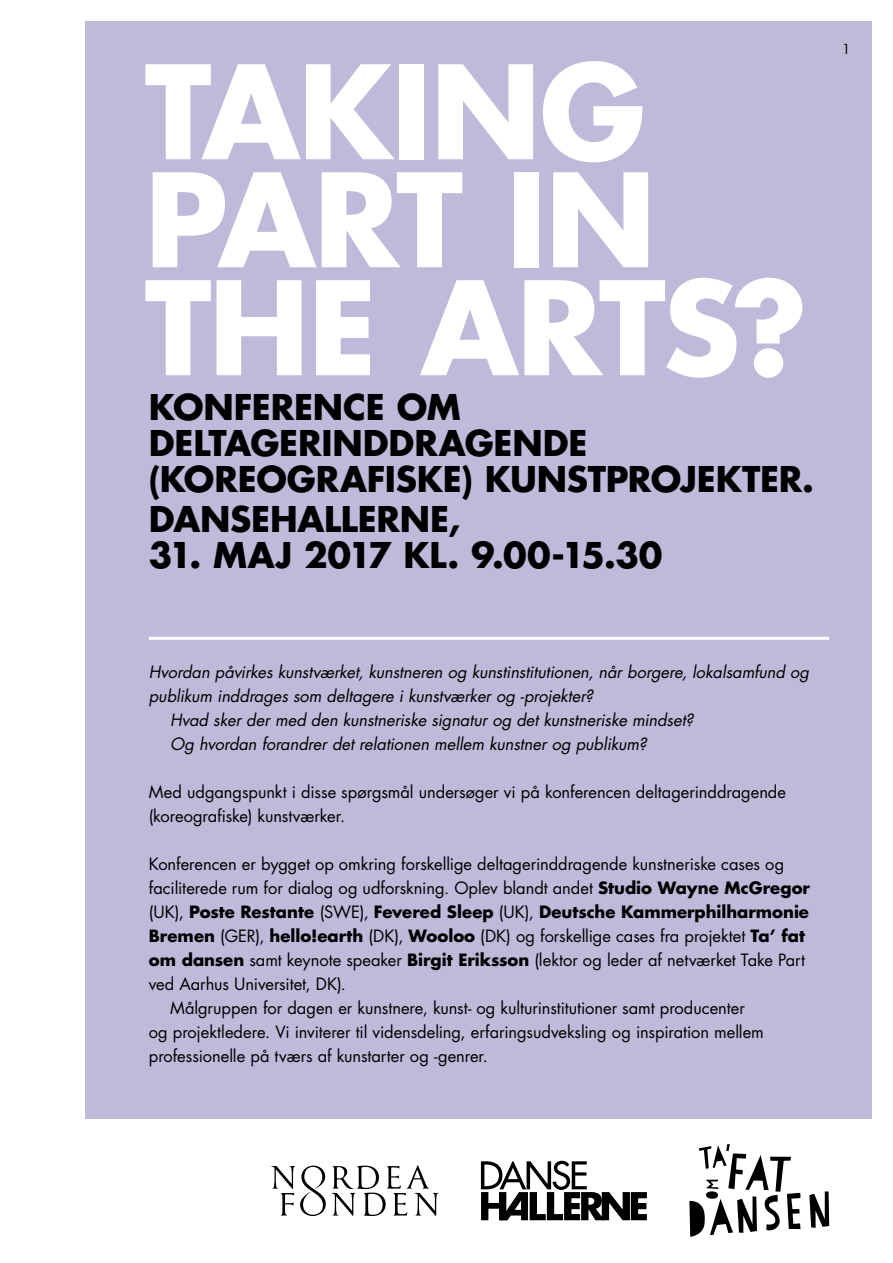
<style>
.page{position:relative;width:893px;height:1263px;background:#fff}
.page>*{position:absolute;margin:0;border:0;box-sizing:border-box;transform-origin:0 0}
.t1{font:700 126px/108px "Futura Std";letter-spacing:-.02em;color:#fff}
.t2{font:700 34.5px/36px "Futura Std";letter-spacing:-.005em;color:#000}
.t3{font:16.5px/24px "Futura Std";color:#000}
.t4{font:italic 16.5px "Futura Std";letter-spacing:-.005em;color:#000}
.t5{font:700 16.5px "Futura Std";color:#000}
.t6{font:13.5px "Futura Std";color:#000}
.s1{font-weight:700}
.s2{font-weight:400}
</style>
<div class="page">
<div style="left:85px;top:21px;width:787px;height:1097px;background:#bdbada"></div>
<svg style="left:481px;top:1161px;width:166px;height:59px"></svg>
<svg style="left:689px;top:1144px;width:140px;height:93px"></svg>
<svg style="left:271px;top:1165px;width:167px;height:51px"></svg>
<hr style="left:149px;top:637px;width:680px;height:3px;background:#fff">
<h1 class="t1" style="left:145px;top:56px;width:665px">TAKING<br>PART IN<br>THE ARTS?</h1>
<h2 class="t2" style="left:149px;top:388px;width:667px">KONFERENCE OM<br>DELTAGERINDDRAGENDE (KOREOGRAFISKE) KUNSTPROJEKTER.</h2>
<h2 class="t2" style="left:149px;top:501px;width:313px">DANSEHALLERNE,</h2>
<h2 class="t2" style="left:149px;top:537px;width:515px">31. MAJ 2017 KL. 9.00-15.30</h2>
<p class="t6" style="left:842px;top:40px;width:10px">1</p>
<p class="t4" style="left:149px;top:661px;width:662px">Hvordan påvirkes kunstværket, kunstneren og kunstinstitutionen, når borgere, lokalsamfund og</p>
<p class="t4" style="left:149px;top:685px;width:446px">publikum inddrages som deltagere i kunstværker og -projekter?</p>
<p class="t4" style="left:170px;top:709px;width:525px">Hvad sker der med den kunstneriske signatur og det kunstneriske mindset?</p>
<p class="t4" style="left:170px;top:733px;width:478px">Og hvordan forandrer det relationen mellem kunstner og publikum?</p>
<p class="t3" style="left:149px;top:780px;width:639px">Med udgangspunkt i disse spørgsmål undersøger vi på konferencen deltagerinddragende (koreografiske) kunstværker.</p>
<p class="t3" style="left:149px;top:852px;width:637px">Konferencen er bygget op omkring forskellige deltagerinddragende kunstneriske cases og</p>
<p class="t3" style="left:149px;top:876px;width:663px">faciliterede rum for dialog og udforskning. Oplev blandt andet <span class="s1">Studio Wayne McGregor</span></p>
<p class="t5" style="left:149px;top:901px;width:662px"><span class="s2">(UK),</span> Poste Restante <span class="s2">(SWE),</span> Fevered Sleep <span class="s2">(UK),</span> Deutsche Kammerphilharmonie</p>
<p class="t3" style="left:149px;top:924px;width:658px"><span class="s1">Bremen</span> (GER), <span class="s1">hello!earth</span> (DK), <span class="s1">Wooloo</span> (DK) og forskellige cases fra projektet <span class="s1">Ta’ fat</span></p>
<p class="t3" style="left:149px;top:948px;width:658px"><span class="s1">om dansen</span> samt keynote speaker <span class="s1">Birgit Eriksson</span> (lektor og leder af netværket Take Part</p>
<p class="t3" style="left:149px;top:972px;width:199px">ved Aarhus Universitet, DK).</p>
<p class="t3" style="left:170px;top:996px;width:576px">Målgruppen for dagen er kunstnere, kunst- og kulturinstitutioner samt producenter</p>
<p class="t3" style="left:149px;top:1020px;width:617px">og projektledere. Vi inviterer til vidensdeling, erfaringsudveksling og inspiration mellem</p>
<p class="t3" style="left:149px;top:1044px;width:341px">professionelle på tværs af kunstarter og -genrer.</p>
</div>
